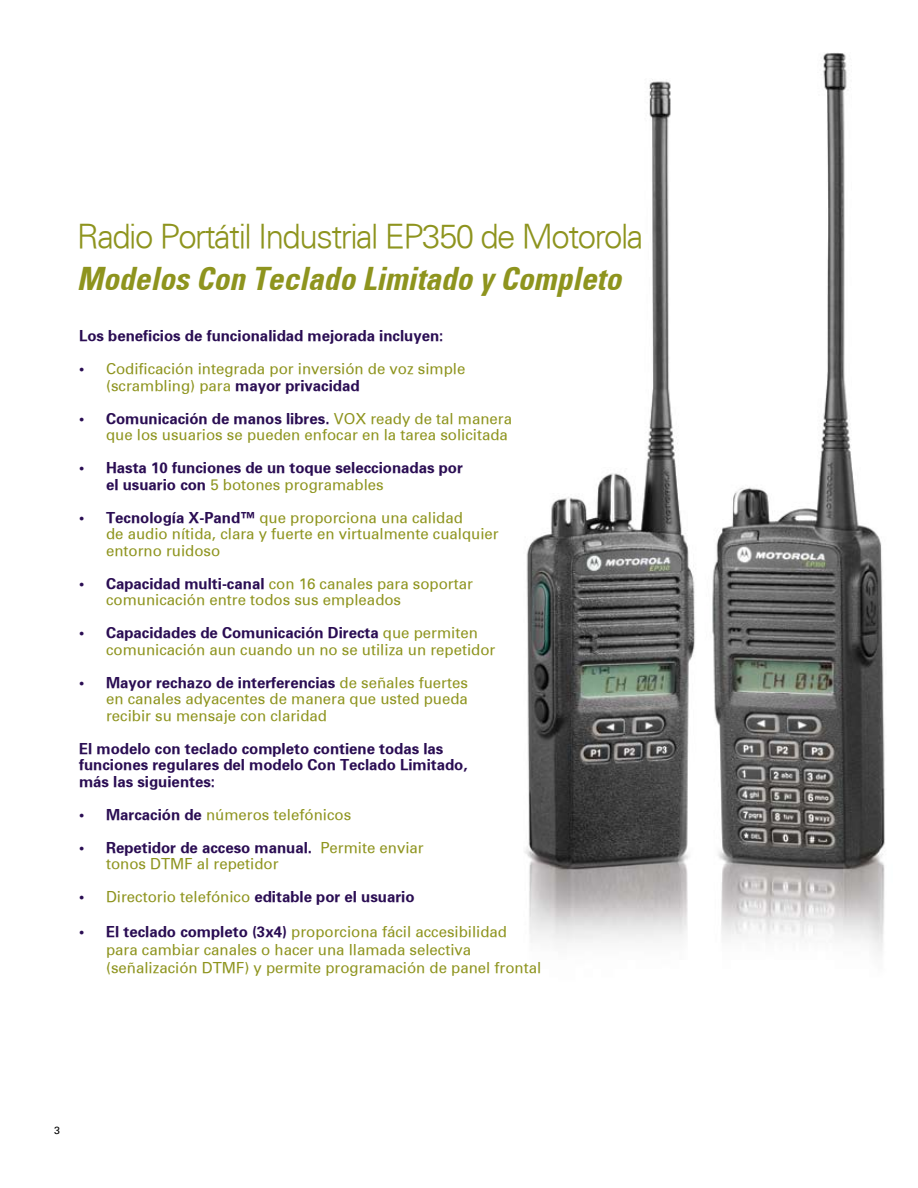
<style>
.page{position:relative;width:918px;height:1188px;background:#fff}
.page>*{position:absolute;margin:0;border:0;box-sizing:border-box;transform-origin:0 0}
.t1{font:300 33px "Univers";letter-spacing:-.045em;color:#8e941e}
.t2{font:italic 700 condensed 31.5px "Univers";color:#8e941e}
.t3{font:15px/16.5px "Univers";color:#8e941e}
.t4{font:700 15px/16.5px "Univers";color:#2a0d53}
.t5{font:10.5px "Univers";color:#000}
.s1{font-weight:700;color:#2a0d53}
.s2{font-weight:400;color:#8e941e}
</style>
<div class="page">
<img style="left:524px;top:53px;width:361px;height:899px">
<h1 class="t1" style="left:77px;top:216px;width:568px">Radio Portátil Industrial EP350 de Motorola</h1>
<h2 class="t2" style="left:77px;top:259px;width:546px">Modelos Con Teclado Limitado y Completo</h2>
<p class="t4" style="left:79px;top:328px;width:366px">Los beneficios de funcionalidad mejorada incluyen:</p>
<p class="t3" style="left:106px;top:361px;width:361px;text-indent:-27px"><span class="s1">•</span> Codificación integrada por inversión de voz simple (scrambling) para <span class="s1">mayor privacidad</span></p>
<p class="t3" style="left:79px;top:411px;width:434px;text-align:right"><span class="s1">• Comunicación de manos libres.</span> VOX ready de tal manera que los usuarios se pueden enfocar en la tarea solicitada</p>
<p class="t4" style="left:106px;top:460px;width:358px;text-indent:-27px">• Hasta 10 funciones de un toque seleccionadas por el usuario con <span class="s2">5 botones programables</span></p>
<p class="t3" style="left:106px;top:510px;width:394px;text-indent:-27px"><span class="s1">• Tecnología X-Pand™</span> que proporciona una calidad<br>de audio nítida, clara y fuerte en virtualmente cualquier entorno ruidoso</p>
<p class="t3" style="left:106px;top:576px;width:368px;text-indent:-27px"><span class="s1">• Capacidad multi-canal</span> con 16 canales para soportar comunicación entre todos sus empleados</p>
<p class="t3" style="left:106px;top:625px;width:391px;text-indent:-27px"><span class="s1">• Capacidades de Comunicación Directa</span> que permiten comunicación aun cuando un no se utiliza un repetidor</p>
<p class="t3" style="left:106px;top:675px;width:363px;text-align:justify;text-indent:-27px"><span class="s1">• Mayor rechazo de interferencias</span> de señales fuertes en canales adyacentes de manera que usted pueda recibir su mensaje con claridad</p>
<p class="t4" style="left:79px;top:740px;width:390px">El modelo con teclado completo contiene todas las funciones regulares del modelo Con Teclado Limitado, más las siguientes:</p>
<p class="t3" style="left:79px;top:807px;width:274px"><span class="s1">• Marcación de</span> números telefónicos</p>
<p class="t3" style="left:106px;top:840px;width:319px;text-indent:-27px"><span class="s1">• Repetidor de acceso manual.</span> Permite enviar tonos DTMF al repetidor</p>
<p class="t4" style="left:79px;top:889px;width:337px">• <span class="s2">Directorio telefónico</span> editable por el usuario</p>
<p class="t3" style="left:106px;top:923px;width:437px;line-height:18px;text-indent:-27px"><span class="s1">• El teclado completo (3x4)</span> proporciona fácil accesibilidad para cambiar canales o hacer una llamada selectiva (señalización DTMF) y permite programación de panel frontal</p>
<p class="t5" style="left:54px;top:1124px;width:7px">3</p>
</div>
